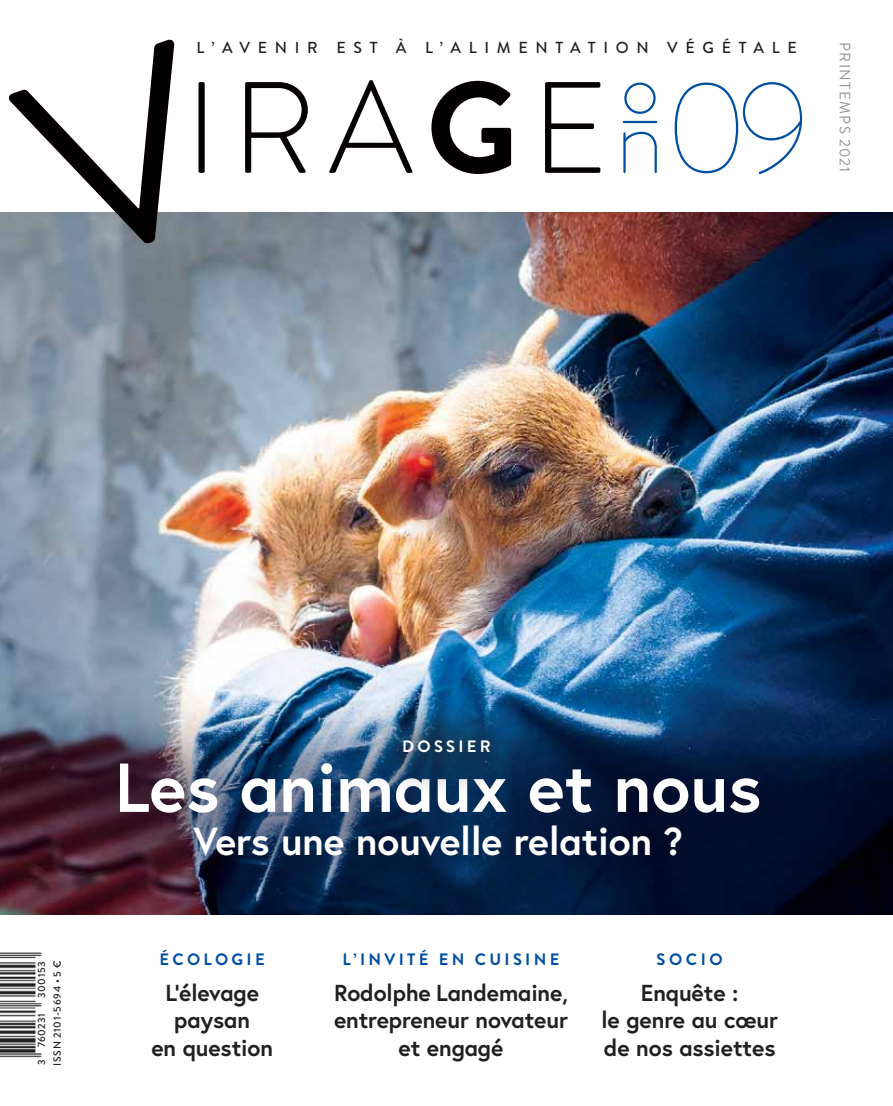
<style>
.page{position:relative;width:893px;height:1106px;background:#fff}
.page>*{position:absolute;margin:0;border:0;box-sizing:border-box;transform-origin:0 0}
.t1{font:100 128.7px "Brandon Grotesque";color:#004fa3}
.t2{font:700 69px "Europa";color:#fff}
.t3{font:700 39px "Europa";color:#fff}
.t4{font:700 23.1px/27.8px "Europa";letter-spacing:-.005em;color:#221f20;text-align:center}
.t5{font:700 16.5px "Brandon Grotesque";letter-spacing:.2em;color:#004fa3}
.t6{font:700 16.5px "Brandon Grotesque";letter-spacing:.2em;color:#fff}
.t7{font:500 15.9px "Brandon Grotesque";letter-spacing:.48em;color:#221f20}
.t8{font:15px "Brandon Grotesque";letter-spacing:.09em;color:#939598}
.t9{font:500 10.5px "Brandon Grotesque";letter-spacing:.07em;color:#221f20}
.t10{font:500 10.5px "Brandon Grotesque";letter-spacing:.05em;color:#221f20}
</style>
<div class="page">
<img style="left:0;top:213px;width:893px;height:702px">
<svg style="left:198px;top:80px;width:402px;height:94px"></svg>
<svg style="left:8px;top:39px;width:167px;height:205px"></svg>
<div style="left:624px;top:83px;width:32px;height:31px;border:2px solid #004fa3;border-radius:50%"></div>
<hr style="left:624px;top:121px;width:32px;height:2px;background:#004fa3">
<svg style="left:623px;top:131px;width:34px;height:42px"></svg>
<div style="left:39px;top:684px;width:800px;height:253px;background:#08001b;opacity:.41"></div>
<div style="left:358px;top:694px;width:177px;height:104px;background:#221f20;opacity:.75"></div>
<div style="left:0;top:916px;width:893px;height:190px;background:#fff"></div>
<img style="left:0;top:952px;width:42px;height:106px">
<div style="left:37px;top:958px;width:10px;height:42px;background:#fff"></div>
<div style="left:37px;top:1009px;width:10px;height:42px;background:#fff"></div>
<div style="left:37px;top:1057px;width:10px;height:9px;background:#fff"></div>
<p class="t7" style="left:196px;top:37px;width:602px">L’AVENIR EST À L’ALIMENTATION VÉGÉTALE</p>
<h1 class="t1" style="left:664px;top:40px;width:148px">09</h1>
<p class="t8" style="left:855px;top:42px;width:132px;rotate:90deg">PRINTEMPS 2021</p>
<p class="t9" style="left:50px;top:1065px;width:106px;rotate:-90deg">ISSN 2101-5694 • 5 €</p>
<p class="t10" style="left:34px;top:997px;width:38px;rotate:-90deg">300153</p>
<p class="t10" style="left:34px;top:1047px;width:36px;rotate:-90deg">760231</p>
<p class="t10" style="left:34px;top:1065px;width:7px;rotate:-90deg">3</p>
<p class="t6" style="left:402px;top:735px;width:90px">DOSSIER</p>
<h2 class="t2" style="left:115px;top:740px;width:648px">Les animaux et nous</h2>
<h3 class="t3" style="left:194px;top:815px;width:491px">Vers une nouvelle relation ?</h3>
<p class="t5" style="left:160px;top:948px;width:107px">ÉCOLOGIE</p>
<p class="t4" style="left:151px;top:978px;width:123px">L’élevage paysan<br>en question</p>
<p class="t5" style="left:342px;top:948px;width:219px">L’INVITÉ EN CUISINE</p>
<p class="t4" style="left:334px;top:977px;width:235px">Rodolphe Landemaine, entrepreneur novateur et engagé</p>
<p class="t5" style="left:656px;top:948px;width:68px">SOCIO</p>
<p class="t4" style="left:601px;top:977px;width:178px">Enquête :<br>le genre au cœur de nos assiettes</p>
</div>
